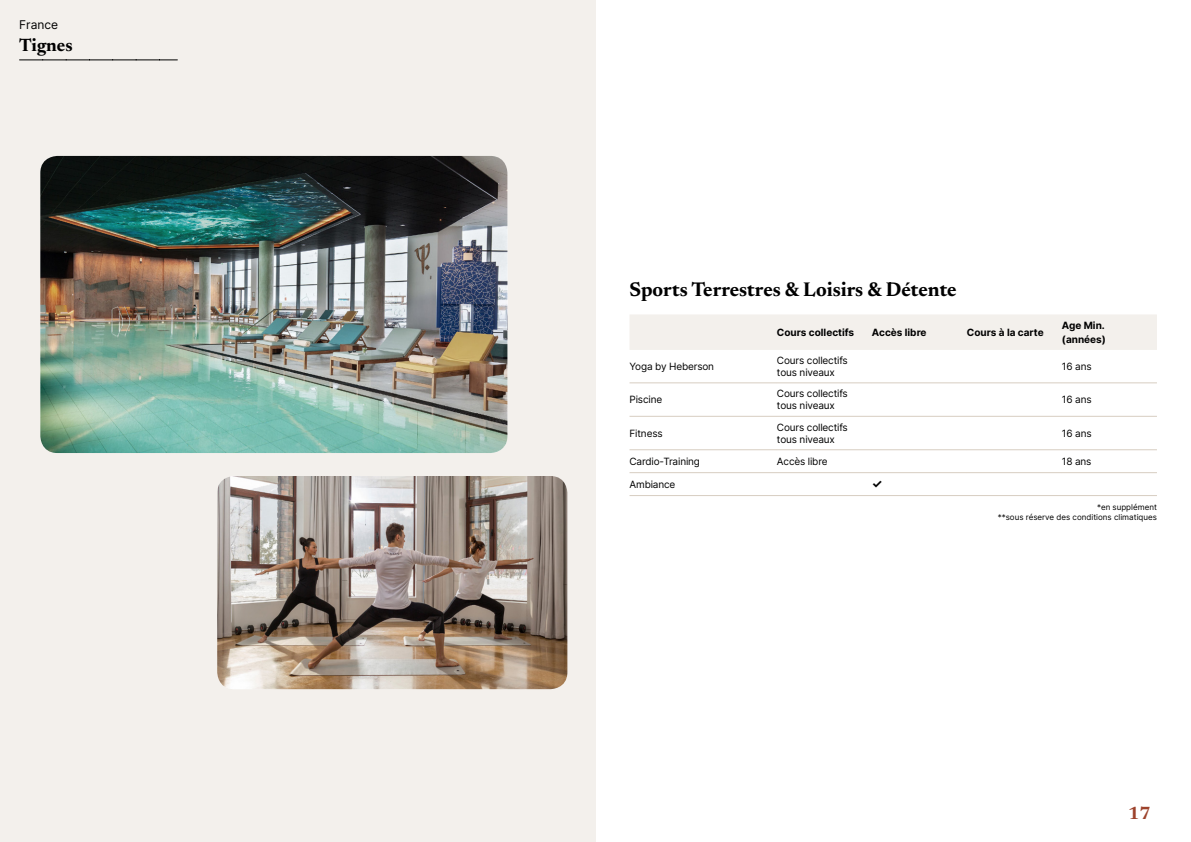
<style>
.page{position:relative;width:1191px;height:842px;background:#fff}
.page>*{position:absolute;margin:0;border:0;box-sizing:border-box;transform-origin:0 0}
.t1{font:700 20px "Newsreader 24 pt";color:#000}
.t2{font:700 18px "Newsreader 24 pt";color:#000}
.t3{font:700 18px "Newsreader 24 pt";color:#9d432c}
.t4{font:12px "Inter";color:#000}
.t5{font:700 12px "Inter";color:#000}
.t6{font:10px/12px "Inter";letter-spacing:-.015em;color:#000}
.t7{font:700 10px/14px "Inter";color:#000}
.t8{font:8px/9.6px "Inter";color:#000;text-align:right}
</style>
<div class="page">
<div style="left:0;top:0;width:595px;height:842px;background:#f3f0ec"></div>
<img style="left:40px;top:156px;width:467px;height:297px">
<img style="left:217px;top:476px;width:350px;height:213px">
<svg style="left:20px;top:60px;width:157px;height:1px"></svg>
<div style="left:630px;top:314px;width:527px;height:36px;background:#f3f0ec"></div>
<hr style="left:629px;top:382px;width:148px;height:1px;background:#d7cdc1">
<hr style="left:777px;top:382px;width:95px;height:1px;background:#d7cdc1">
<hr style="left:872px;top:382px;width:95px;height:1px;background:#d7cdc1">
<hr style="left:967px;top:382px;width:95px;height:1px;background:#d7cdc1">
<hr style="left:1062px;top:382px;width:95px;height:1px;background:#d7cdc1">
<hr style="left:629px;top:416px;width:148px;height:1px;background:#d7cdc1">
<hr style="left:777px;top:416px;width:95px;height:1px;background:#d7cdc1">
<hr style="left:872px;top:416px;width:95px;height:1px;background:#d7cdc1">
<hr style="left:967px;top:416px;width:95px;height:1px;background:#d7cdc1">
<hr style="left:1062px;top:416px;width:95px;height:1px;background:#d7cdc1">
<hr style="left:629px;top:449px;width:148px;height:1px;background:#d7cdc1">
<hr style="left:777px;top:449px;width:95px;height:1px;background:#d7cdc1">
<hr style="left:872px;top:449px;width:95px;height:1px;background:#d7cdc1">
<hr style="left:967px;top:449px;width:95px;height:1px;background:#d7cdc1">
<hr style="left:1062px;top:449px;width:95px;height:1px;background:#d7cdc1">
<hr style="left:629px;top:472px;width:148px;height:1px;background:#d7cdc1">
<hr style="left:777px;top:472px;width:95px;height:1px;background:#d7cdc1">
<hr style="left:872px;top:472px;width:95px;height:1px;background:#d7cdc1">
<hr style="left:967px;top:472px;width:95px;height:1px;background:#d7cdc1">
<hr style="left:1062px;top:472px;width:95px;height:1px;background:#d7cdc1">
<hr style="left:629px;top:495px;width:148px;height:1px;background:#d7cdc1">
<hr style="left:777px;top:495px;width:95px;height:1px;background:#d7cdc1">
<hr style="left:872px;top:495px;width:95px;height:1px;background:#d7cdc1">
<hr style="left:967px;top:495px;width:95px;height:1px;background:#d7cdc1">
<hr style="left:1062px;top:495px;width:95px;height:1px;background:#d7cdc1">
<p class="t4" style="left:19px;top:15px;width:40px">France</p>
<h2 class="t2" style="left:19px;top:32px;width:55px">Tignes</h2>
<h1 class="t1" style="left:629px;top:275px;width:329px">Sports Terrestres &amp; Loisirs &amp; Détente</h1>
<p class="t7" style="left:777px;top:325px;width:79px">Cours collectifs</p>
<p class="t7" style="left:872px;top:325px;width:56px">Accès libre</p>
<p class="t7" style="left:967px;top:325px;width:78px">Cours à la carte</p>
<p class="t7" style="left:1062px;top:318px;width:45px">Age Min. (années)</p>
<p class="t6" style="left:629px;top:360px;width:86px">Yoga by Heberson</p>
<p class="t6" style="left:777px;top:354px;width:72px">Cours collectifs tous niveaux</p>
<p class="t6" style="left:1062px;top:360px;width:31px">16 ans</p>
<p class="t6" style="left:629px;top:393px;width:34px">Piscine</p>
<p class="t6" style="left:777px;top:387px;width:72px">Cours collectifs tous niveaux</p>
<p class="t6" style="left:1062px;top:393px;width:31px">16 ans</p>
<p class="t6" style="left:629px;top:427px;width:35px">Fitness</p>
<p class="t6" style="left:777px;top:421px;width:72px">Cours collectifs tous niveaux</p>
<p class="t6" style="left:1062px;top:427px;width:31px">16 ans</p>
<p class="t6" style="left:629px;top:455px;width:72px">Cardio-Training</p>
<p class="t6" style="left:777px;top:455px;width:52px">Accès libre</p>
<p class="t6" style="left:1062px;top:455px;width:31px">18 ans</p>
<p class="t6" style="left:629px;top:478px;width:47px">Ambiance</p>
<p class="t5" style="left:872px;top:475px;width:12px">✓</p>
<p class="t8" style="left:997px;top:502px;width:161px">*en supplément<br>**sous réserve des conditions climatiques</p>
<h2 class="t3" style="left:1128px;top:800px;width:24px">17</h2>
</div>
